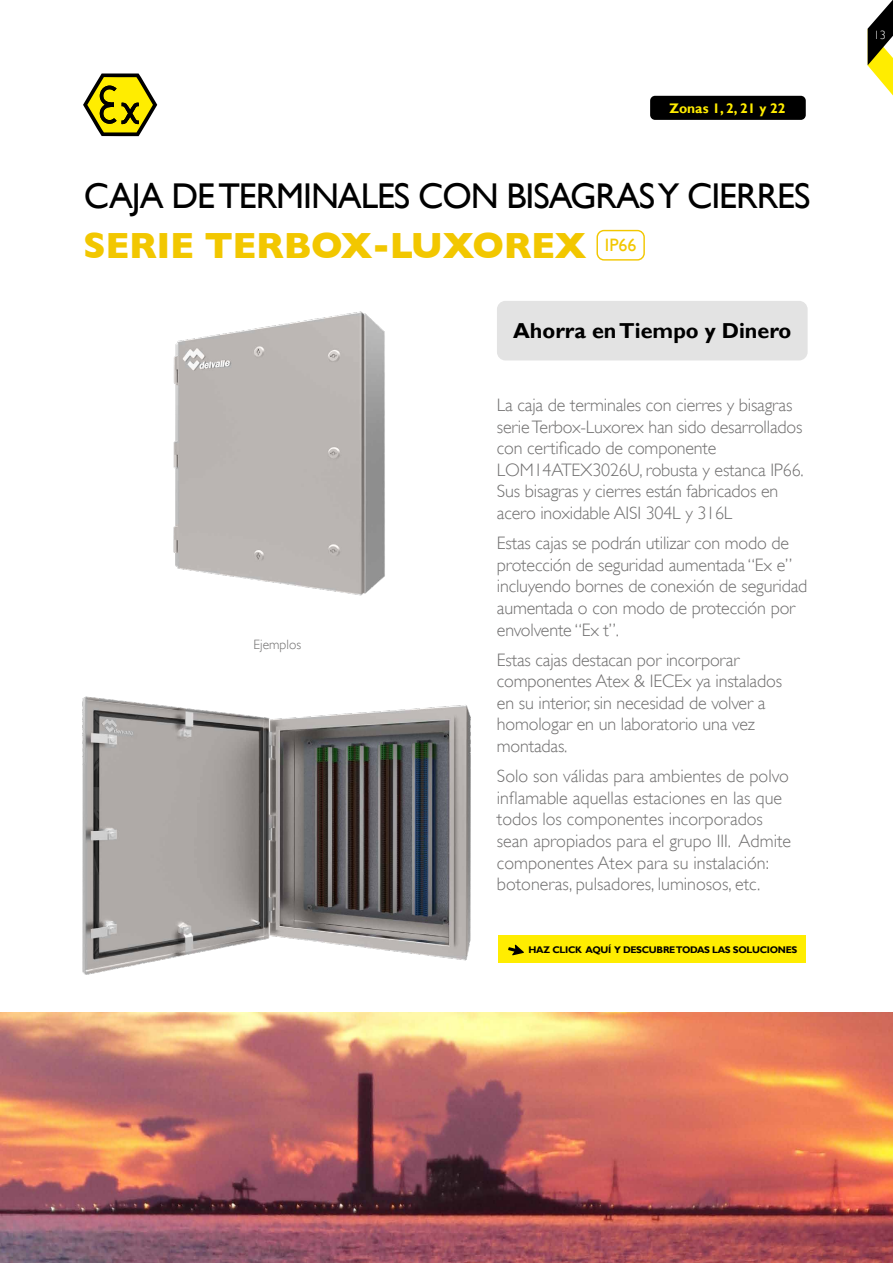
<style>
.page{position:relative;width:893px;height:1263px;background:#fff}
.page>*{position:absolute;margin:0;border:0;box-sizing:border-box;transform-origin:0 0}
.t1{font:700 37.2px "Gill Sans";letter-spacing:-.01em;color:#f2c700}
.t2{font:35.85px "Gill Sans";letter-spacing:-.03em;color:#000}
.t3{font:700 21.6px "Gill Sans";color:#000}
.t4{font:300 18px/21.6px "Gill Sans";letter-spacing:-.01em;color:#706f6f}
.t5{font:700 13.8px "Gill Sans";color:#ffed00}
.t6{font:300 13.5px "Gill Sans";color:#706f6f}
.t7{font:300 12px "Gill Sans";color:#fff}
.t8{font:700 9.6px "Gill Sans";letter-spacing:-.03em;color:#000}
</style>
<div class="page">
<svg style="left:868px;top:0;width:25px;height:96px"></svg>
<svg style="left:83px;top:73px;width:74px;height:63px"></svg>
<div style="left:650px;top:96px;width:156px;height:24px;background:#000;border-radius:5px"></div>
<img style="left:82px;top:696px;width:389px;height:279px">
<img style="left:173px;top:311px;width:212px;height:285px">
<div style="left:497px;top:301px;width:311px;height:59px;background:#e3e3e3;border-radius:9px"></div>
<div style="left:499px;top:936px;width:307px;height:27px;background:#ffed00"></div>
<svg style="left:508px;top:945px;width:16px;height:10px"></svg>
<img style="left:0;top:1012px;width:893px;height:251px">
<div style="left:596px;top:230px;width:49px;height:31px;border:1px solid #f2c700;border-radius:7px"></div>
<p class="t5" style="left:669px;top:100px;width:118px">Zonas 1, 2, 21 y 22</p>
<h2 class="t2" style="left:84px;top:175px;width:728px">CAJA DE TERMINALES CON BISAGRAS Y CIERRES</h2>
<h1 class="t1" style="left:83px;top:224px;width:555px">SERIE TERBOX-LUXOREX <sup>IP66</sup></h1>
<p class="t6" style="left:254px;top:637px;width:49px">Ejemplos</p>
<p class="t3" style="left:513px;top:318px;width:280px">Ahorra en Tiempo y Dinero</p>
<p class="t4" style="left:497px;top:394px;width:308px">La caja de terminales con cierres y bisagras serie Terbox-Luxorex han sido desarrollados con certificado de componente LOM14ATEX3026U, robusta y estanca IP66.<br>Sus bisagras y cierres están fabricados en acero inoxidable AISI 304L y 316L</p>
<p class="t4" style="left:497px;top:532px;width:312px">Estas cajas se podrán utilizar con modo de protección de seguridad aumentada “Ex e” incluyendo bornes de conexión de seguridad aumentada o con modo de protección por envolvente “Ex t”.</p>
<p class="t4" style="left:497px;top:649px;width:287px">Estas cajas destacan por incorporar componentes Atex &amp; IECEx ya instalados en su interior, sin necesidad de volver a homologar en un laboratorio una vez montadas.</p>
<p class="t4" style="left:497px;top:765px;width:296px">Solo son válidas para ambientes de polvo inflamable aquellas estaciones en las que todos los componentes incorporados sean apropiados para el grupo III. Admite componentes Atex para su instalación: botoneras, pulsadores, luminosos, etc.</p>
<p class="t8" style="left:529px;top:944px;width:270px">HAZ CLICK AQUÍ Y DESCUBRE TODAS LAS SOLUCIONES</p>
<p class="t7" style="left:874px;top:28px;width:13px">13</p>
</div>
